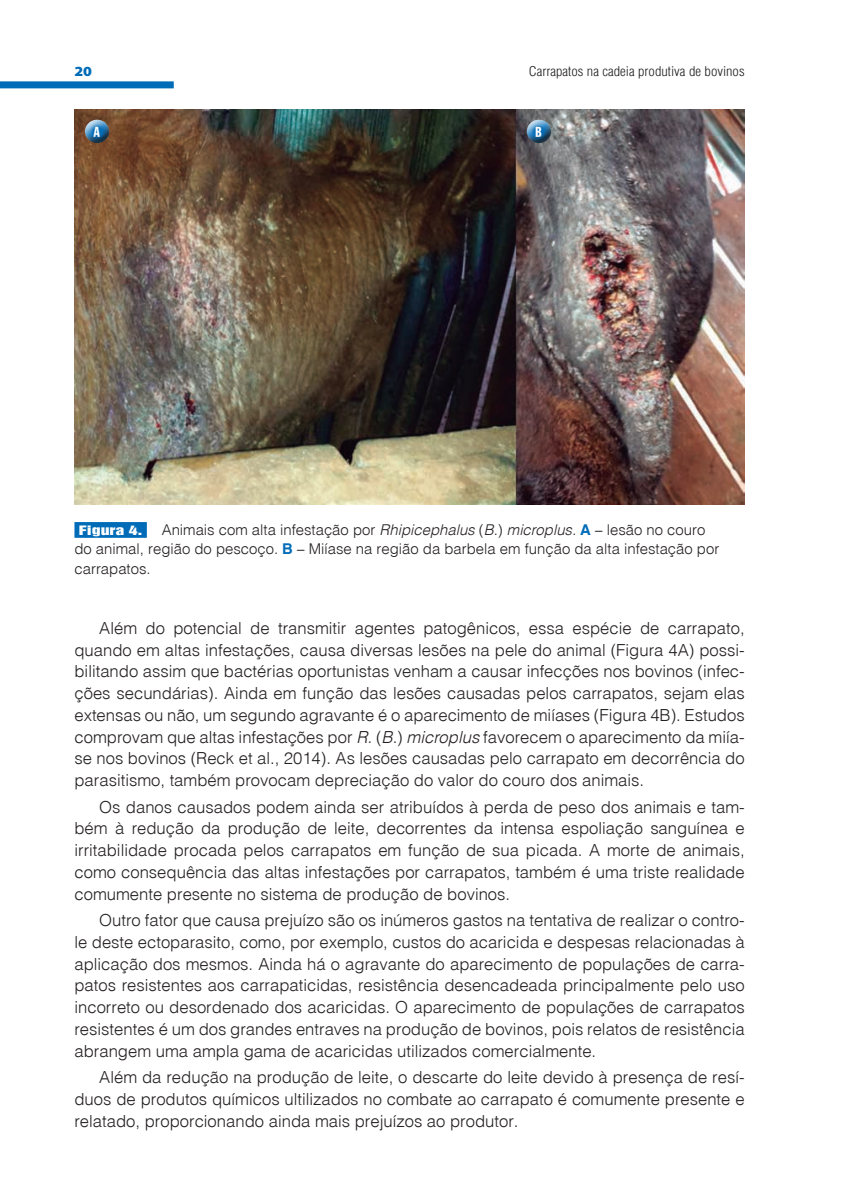
<style>
.page{position:relative;width:844px;height:1191px;background:#fff}
.page>*{position:absolute;margin:0;border:0;box-sizing:border-box;transform-origin:0 0}
.t1{font:16.62px/21.7px "Switzerland Light Plain";color:#231f20;text-align:justify}
.t2{font:14.88px/19.2px "Switzerland Light Plain";color:#231f20}
.t3{font:700 extra-condensed 14.17px "Zurich BT";color:#fff}
.t4{font:900 14px "Myriad Pro";color:#006cb8;scale:1.1 1}
.t5{font:300 condensed 13.12px "Helvetica";color:#231f20;scale:1.1 1}
.t6{font:11.9px "Switzerland Inserat Plain";color:#fff;scale:1.5 1}
.s1{font-family:"Switzerland";font-weight:300;font-style:italic}
.s2{font-family:"Switzerland";font-weight:700;color:#006cb8}
</style>
<div class="page">
<div style="left:0;top:81px;width:174px;height:7px;background:#006cb8"></div>
<img style="left:75px;top:109px;width:669px;height:396px">
<div style="left:74px;top:522px;width:73px;height:16px;background:#006cb8"></div>
<div style="left:68px;top:107px;width:56px;height:39px;background:#fff;opacity:.75"></div>
<div style="left:77px;top:112px;width:36px;height:30px;background:#fff;opacity:.75"></div>
<div style="left:80px;top:121px;width:37px;height:25px;background:#231f20;opacity:.75"></div>
<div style="left:510px;top:107px;width:55px;height:39px;background:#fff;opacity:.75"></div>
<div style="left:519px;top:112px;width:36px;height:30px;background:#fff;opacity:.75"></div>
<div style="left:522px;top:121px;width:36px;height:25px;background:#231f20;opacity:.75"></div>
<p class="t4" style="left:74px;top:63px;width:18px">20</p>
<p class="t5" style="left:528px;top:63px;width:198px">Carrapatos na cadeia produtiva de bovinos</p>
<p class="t3" style="left:93px;top:124px;width:8px">A</p>
<p class="t3" style="left:535px;top:124px;width:8px">b</p>
<p class="t2" style="left:74px;top:520px;width:646px;text-indent:87px">Animais com alta infestação por <span class="s1">Rhipicephalus</span> (<span class="s1">B</span>.) <span class="s1">microplus.</span> <span class="s2">A</span> – lesão no couro do animal, região do pescoço. <span class="s2">B</span> – Miíase na região da barbela em função da alta infestação por carrapatos.</p>
<p class="t6" style="left:79px;top:523px;width:44px">Figura 4.</p>
<p class="t1" style="left:74px;top:616px;width:671px;text-indent:25px">Além do potencial de transmitir agentes patogênicos, essa espécie de carrapato, quando em altas infestações, causa diversas lesões na pele do animal (Figura 4A) possi&shy;bilitando assim que bactérias oportunistas venham a causar infecções nos bovinos (infec&shy;ções secundárias). Ainda em função das lesões causadas pelos carrapatos, sejam elas extensas ou não, um segundo agravante é o aparecimento de miíases (Figura 4B). Estudos comprovam que altas infestações por <span class="s1">R.</span> (<span class="s1">B</span>.) <span class="s1">microplus</span> favorecem o aparecimento da miía&shy;se nos bovinos (Reck et al., 2014). As lesões causadas pelo carrapato em decorrência do parasitismo, também provocam depreciação do valor do couro dos animais.</p>
<p class="t1" style="left:74px;top:795px;width:671px;text-indent:25px">Os danos causados podem ainda ser atribuídos à perda de peso dos animais e tam&shy;bém à redução da produção de leite, decorrentes da intensa espoliação sanguínea e irritabilidade procada pelos carrapatos em função de sua picada. A morte de animais, como consequência das altas infestações por carrapatos, também é uma triste realidade comumente presente no sistema de produção de bovinos.</p>
<p class="t1" style="left:74px;top:909px;width:671px;text-indent:25px">Outro fator que causa prejuízo são os inúmeros gastos na tentativa de realizar o contro&shy;le deste ectoparasito, como, por exemplo, custos do acaricida e despesas relacionadas à aplicação dos mesmos. Ainda há o agravante do aparecimento de populações de carra&shy;patos resistentes aos carrapaticidas, resistência desencadeada principalmente pelo uso incorreto ou desordenado dos acaricidas. O aparecimento de populações de carrapatos resistentes é um dos grandes entraves na produção de bovinos, pois relatos de resistência abrangem uma ampla gama de acaricidas utilizados comercialmente.</p>
<p class="t1" style="left:74px;top:1066px;width:671px;text-indent:25px">Além da redução na produção de leite, o descarte do leite devido à presença de resí&shy;duos de produtos químicos ultilizados no combate ao carrapato é comumente presente e relatado, proporcionando ainda mais prejuízos ao produtor.</p>
</div>
